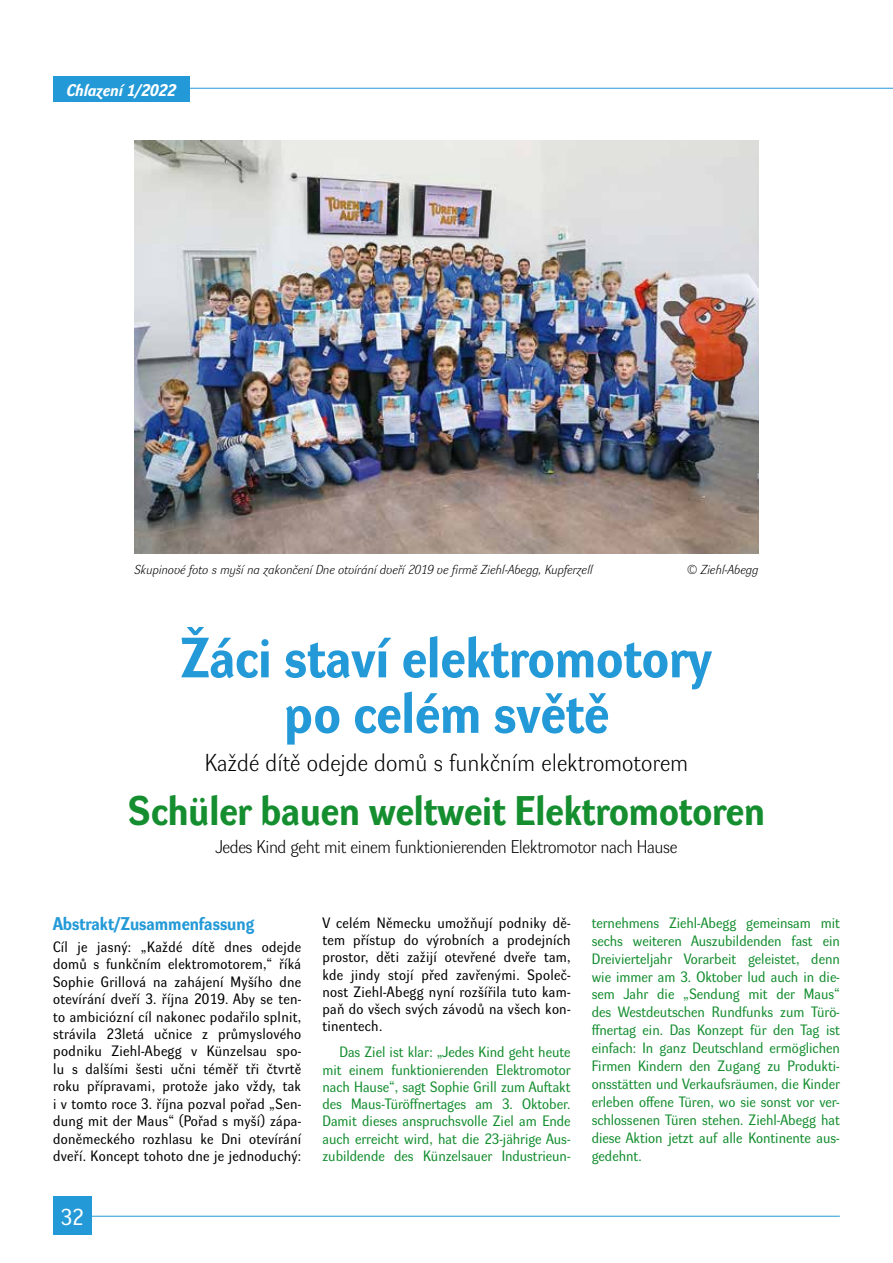
<style>
.page{position:relative;width:893px;height:1263px;background:#fff}
.page>*{position:absolute;margin:0;border:0;box-sizing:border-box;transform-origin:0 0}
.t1{font:700 55.5px/55.5px "Dyna Grotesk R";color:#239ad7;text-align:center}
.t2{font:700 40.5px "Dyna Grotesk R";color:#158e30}
.t3{font:24px "Dyna Grotesk L";color:#000}
.t4{font:22.5px "Dyna Grotesk R";color:#fff}
.t5{font:18px "Dyna Grotesk L";letter-spacing:-.02em;color:#000}
.t6{font:700 18px "Dyna Grotesk R";color:#239ad7}
.t7{font:italic 700 16.5px "Dyna Grotesk R";color:#fff}
.t8{font:14.7px/18px "Dyna Grotesk R";color:#158e30;text-align:justify}
.t9{font:14.7px/17.4px "Dyna Grotesk R";letter-spacing:.02em;color:#000;text-align:justify}
.t10{font:italic 12.75px "Dyna Grotesk L";color:#000}
</style>
<div class="page">
<hr style="left:53px;top:1216px;width:787px;height:1px;background:#239ad7">
<hr style="left:53px;top:88px;width:840px;height:1px;background:#239ad7">
<div style="left:53px;top:77px;width:136px;height:25px;background:#239ad7"></div>
<div style="left:53px;top:1196px;width:38px;height:39px;background:#239ad7"></div>
<img style="left:134px;top:140px;width:624px;height:414px">
<p class="t7" style="left:66px;top:80px;width:111px">Chlazení 1/2022</p>
<p class="t10" style="left:134px;top:562px;width:460px">Skupinové foto s myší na zakončení Dne otvírání dveří 2019 ve firmě Ziehl-Abegg, Kupferzell</p>
<p class="t10" style="left:687px;top:562px;width:73px">© Ziehl-Abegg</p>
<h1 class="t1" style="left:181px;top:633px;width:532px">Žáci staví elektromotory po celém světě</h1>
<h3 class="t3" style="left:205px;top:749px;width:485px">Každé dítě odejde domů s funkčním elektromotorem</h3>
<h2 class="t2" style="left:128px;top:787px;width:638px">Schüler bauen weltweit Elektromotoren</h2>
<p class="t5" style="left:216px;top:836px;width:463px">Jedes Kind geht mit einem funktionierenden Elektromotor nach Hause</p>
<p class="t6" style="left:53px;top:913px;width:203px">Abstrakt/Zusammenfassung</p>
<p class="t9" style="left:53px;top:938px;width:250px">Cíl je jasný: „Každé dítě dnes odejde domů s funkčním elektromotorem,“ říká Sophie Grillová na zahájení Myšího dne otevírání dveří 3. října 2019. Aby se ten&shy;to ambiciózní cíl nakonec podařilo splnit, strávila 23letá učnice z průmyslového podniku Ziehl-Abegg v Künzelsau spo&shy;lu s dalšími šesti učni téměř tři čtvrtě roku přípravami, protože jako vždy, tak i v tomto roce 3. října pozval pořad „Sen&shy;dung mit der Maus“ (Pořad s myší) zápa&shy;doněmeckého rozhlasu ke Dni otevírání dveří. Koncept tohoto dne je jednoduchý:</p>
<h3 class="t4" style="left:61px;top:1203px;width:24px">32</h3>
<p class="t9" style="left:322px;top:914px;width:250px">V celém Německu umožňují podniky dě&shy;tem přístup do výrobních a prodejních prostor, děti zažijí otevřené dveře tam, kde jindy stojí před zavřenými. Společ&shy;nost Ziehl-Abegg nyní rozšířila tuto kam&shy;paň do všech svých závodů na všech kon&shy;tinentech.</p>
<p class="t8" style="left:322px;top:1044px;width:250px;line-height:17.2px;text-indent:17px">Das Ziel ist klar: „Jedes Kind geht heute mit einem funktionierenden Elektromotor nach Hause“, sagt Sophie Grill zum Auftakt des Maus-Türöffnertages am 3. Oktober.<br>Damit dieses anspruchsvolle Ziel am Ende auch erreicht wird, hat die 23-jährige Aus&shy;zubildende des Künzelsauer Industrieun-</p>
<p class="t8" style="left:592px;top:914px;width:250px">ternehmens Ziehl-Abegg gemeinsam mit sechs weiteren Auszubildenden fast ein Dreivierteljahr Vorarbeit geleistet, denn wie immer am 3. Oktober lud auch in die&shy;sem Jahr die „Sendung mit der Maus“ des Westdeutschen Rundfunks zum Türö&shy;ffnertag ein. Das Konzept für den Tag ist einfach: In ganz Deutschland ermöglichen Firmen Kindern den Zugang zu Produkti&shy;onsstätten und Verkaufsräumen, die Kinder erleben offene Türen, wo sie sonst vor ver&shy;schlossenen Türen stehen. Ziehl-Abegg hat diese Aktion jetzt auf alle Kontinente aus&shy;gedehnt.</p>
</div>
